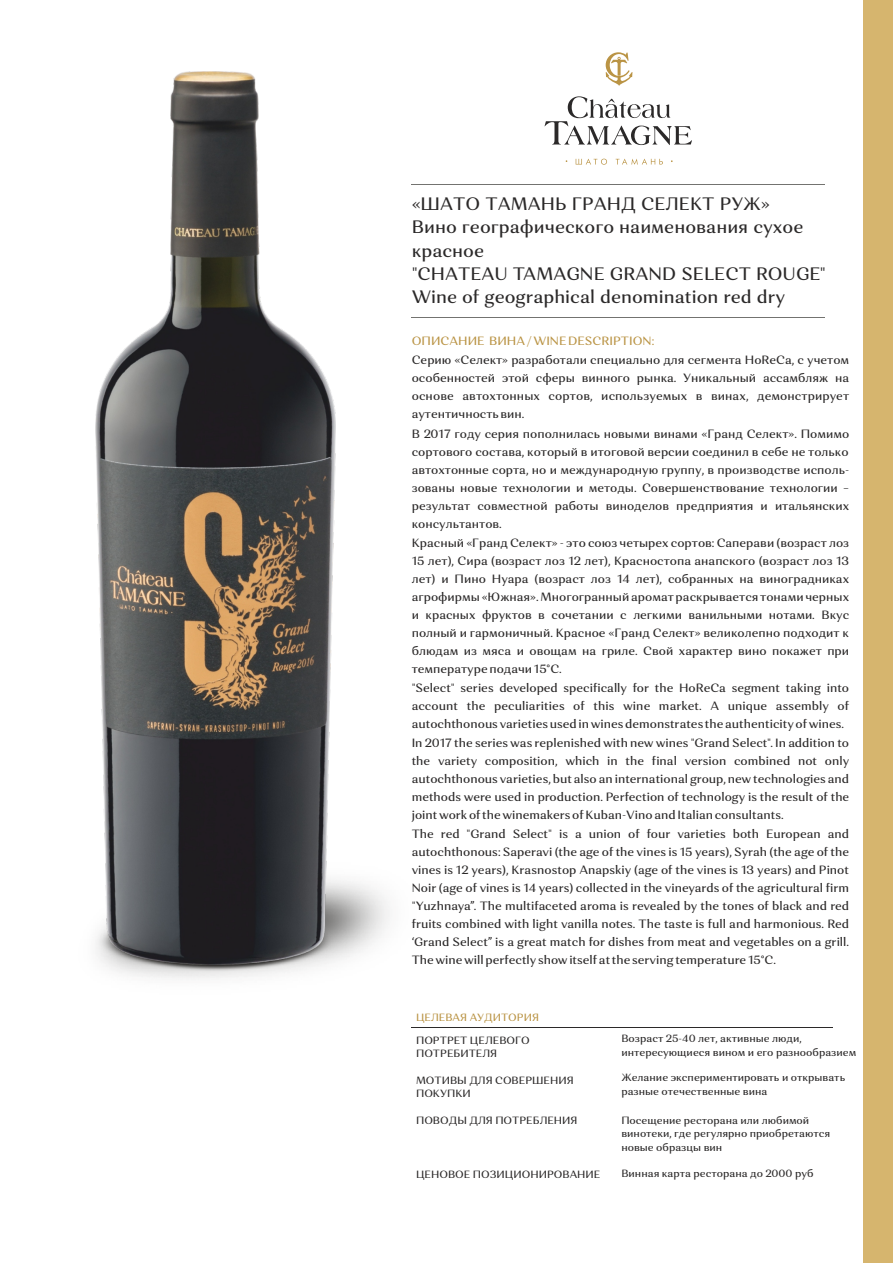
<style>
.page{position:relative;width:893px;height:1263px;background:#fff}
.page>*{position:absolute;margin:0;border:0;box-sizing:border-box;transform-origin:0 0}
.t1{font:500 18px/23.4px "Orchidea Pro";color:#2b2929}
.t2{font:500 12px/18px "Orchidea Pro";color:#2b2929;text-align:justify}
.t3{font:500 12px "Orchidea Pro";color:#ba9445}
.t4{font:500 10.5px/13.5px "Orchidea Pro";color:#2b2929}
.t5{font:500 10.5px "Orchidea Pro";color:#ba9445}
</style>
<div class="page">
<img style="left:106px;top:880px;width:284px;height:99px">
<hr style="left:412px;top:184px;width:413px;height:1px;background:#737370">
<hr style="left:412px;top:317px;width:413px;height:1px;background:#737370">
<div style="left:863px;top:0;width:30px;height:1263px;background:#d6b56e"></div>
<svg style="left:545px;top:96px;width:147px;height:49px"></svg>
<svg style="left:576px;top:159px;width:31px;height:6px"></svg>
<svg style="left:616px;top:159px;width:47px;height:6px"></svg>
<svg style="left:606px;top:52px;width:26px;height:34px"></svg>
<hr style="left:412px;top:1027px;width:421px;height:1px;background:#2b2929">
<img style="left:96px;top:71px;width:239px;height:893px">
<h1 class="t1" style="left:412px;top:193px;width:416px">«ШАТО ТАМАНЬ ГРАНД СЕЛЕКТ РУЖ»<br>Вино географического наименования сухое красное<br>"CHATEAU TAMAGNE GRAND SELECT ROUGE"<br>Wine of geographical denomination red dry</h1>
<p class="t3" style="left:412px;top:336px;width:244px">ОПИСАНИЕ ВИНА / WINE DESCRIPTION:</p>
<p class="t2" style="left:412px;top:352px;width:439px">Серию «Селект» разработали специально для сегмента HoReCa, с учетом особенностей этой сферы винного рынка. Уникальный ассамбляж на основе автохтонных сортов, используемых в винах, демонстрирует аутентичность вин.</p>
<p class="t2" style="left:412px;top:425px;width:439px">В 2017 году серия пополнилась новыми винами «Гранд Селект». Помимо сортового состава, который в итоговой версии соединил в себе не только автохтонные сорта, но и международную группу, в производстве исполь&shy;зованы новые технологии и методы. Совершенствование технологии – результат совместной работы виноделов предприятия и итальянских консультантов.</p>
<p class="t2" style="left:412px;top:535px;width:439px">Красный «Гранд Селект» - это союз четырех сортов: Саперави (возраст лоз 15 лет), Сира (возраст лоз 12 лет), Красностопа анапского (возраст лоз 13 лет) и Пино Нуара (возраст лоз 14 лет), собранных на виноградниках агрофирмы «Южная». Многогранный аромат раскрывается тонами черных и красных фруктов в сочетании с легкими ванильными нотами. Вкус полный и гармоничный. Красное «Гранд Селект» великолепно подходит к блюдам из мяса и овощам на гриле. Свой характер вино покажет при температуре подачи 15°С.</p>
<p class="t2" style="left:412px;top:680px;width:439px">"Select" series developed specifically for the HoReCa segment taking into account the peculiarities of this wine market. A unique assembly of autochthonous varieties used in wines demonstrates the authenticity of wines.</p>
<p class="t2" style="left:412px;top:735px;width:439px">In 2017 the series was replenished with new wines "Grand Select". In addition to the variety composition, which in the final version combined not only autochthonous varieties, but also an international group, new technologies and methods were used in production. Perfection of technology is the result of the joint work of the winemakers of Kuban-Vino and Italian consultants.</p>
<p class="t2" style="left:412px;top:826px;width:439px">The red "Grand Select" is a union of four varieties both European and autochthonous: Saperavi (the age of the vines is 15 years), Syrah (the age of the vines is 12 years), Krasnostop Anapskiy (age of the vines is 13 years) and Pinot Noir (age of vines is 14 years) collected in the vineyards of the agricultural firm "Yuzhnaya”. The multifaceted aroma is revealed by the tones of black and red fruits combined with light vanilla notes. The taste is full and harmonious. Red ‘Grand Select” is a great match for dishes from meat and vegetables on a grill.<br>The wine will perfectly show itself at the serving temperature 15°С.</p>
<p class="t5" style="left:416px;top:1013px;width:124px">ЦЕЛЕВАЯ АУДИТОРИЯ</p>
<p class="t4" style="left:416px;top:1034px;width:115px">ПОРТРЕТ ЦЕЛЕВОГО<br>ПОТРЕБИТЕЛЯ</p>
<p class="t4" style="left:416px;top:1074px;width:159px">МОТИВЫ ДЛЯ СОВЕРШЕНИЯ<br>ПОКУПКИ</p>
<p class="t4" style="left:416px;top:1115px;width:163px">ПОВОДЫ ДЛЯ ПОТРЕБЛЕНИЯ</p>
<p class="t4" style="left:416px;top:1168px;width:186px">ЦЕНОВОЕ ПОЗИЦИОНИРОВАНИЕ</p>
<p class="t4" style="left:621px;top:1033px;width:236px">Возраст 25-40 лет, активные люди, интересующиеся вином и его разнообразием</p>
<p class="t4" style="left:621px;top:1071px;width:225px">Желание экспериментировать и открывать разные отечественные вина</p>
<p class="t4" style="left:621px;top:1114px;width:211px">Посещение ресторана или любимой винотеки, где регулярно приобретаются новые образцы вин</p>
<p class="t4" style="left:621px;top:1168px;width:194px">Винная карта ресторана до 2000 руб</p>
</div>
